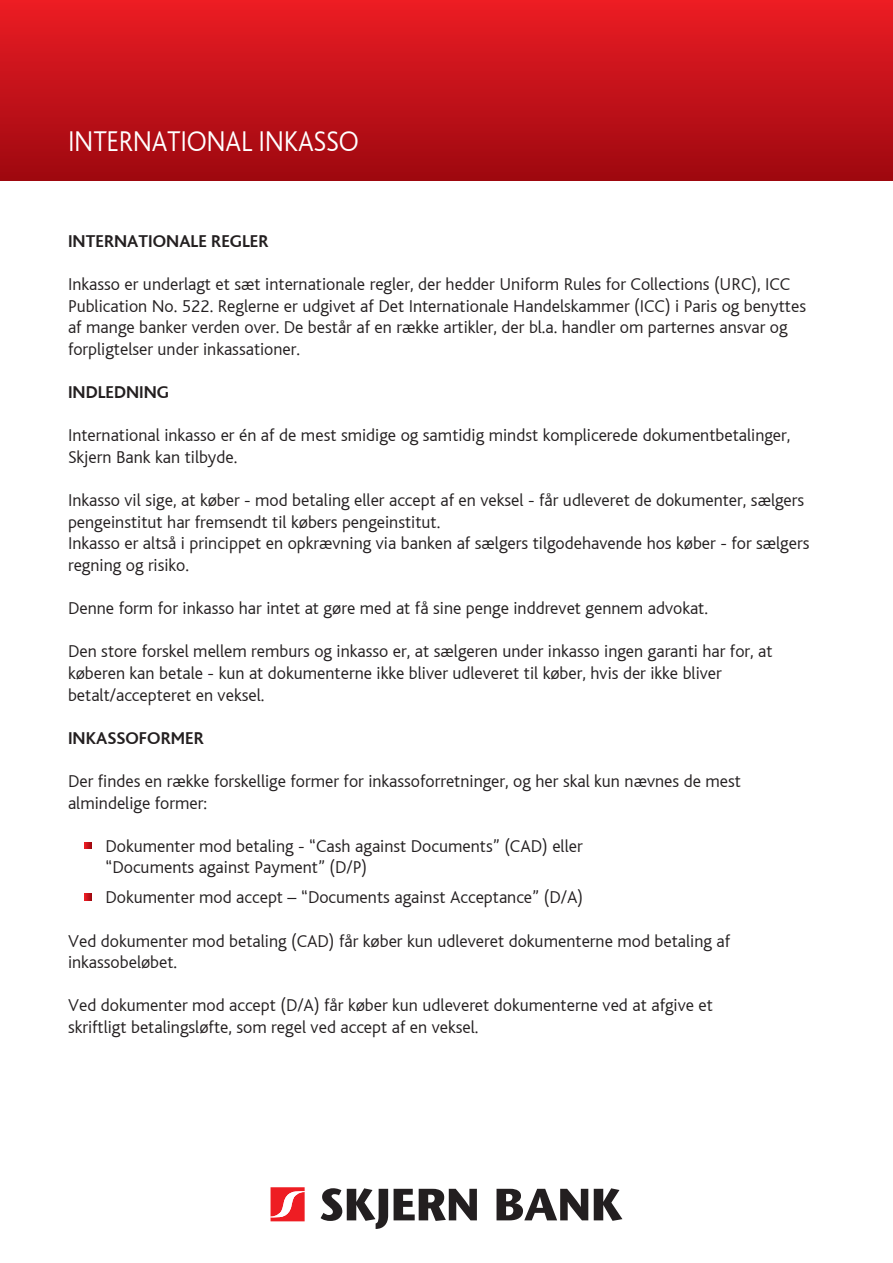
<style>
.page{position:relative;width:893px;height:1263px;background:#fff}
.page>*{position:absolute;margin:0;border:0;box-sizing:border-box;transform-origin:0 0}
.t1{font:300 30px "Bliss";letter-spacing:-.01em;color:#fff;scale:.9 1}
.t2{font:300 18px/21.6px "Bliss";color:#231f20}
.t3{font:700 18px "Bliss";color:#231f20}
</style>
<div class="page">
<div style="left:0;top:0;width:893px;height:180px;background:linear-gradient(to bottom,#ec1d24,#9e0810)"></div>
<svg style="left:271px;top:1187px;width:34px;height:34px"></svg>
<svg style="left:321px;top:1188px;width:67px;height:41px"></svg>
<svg style="left:394px;top:1189px;width:83px;height:32px"></svg>
<svg style="left:496px;top:1189px;width:92px;height:31px"></svg>
<svg style="left:594px;top:1188px;width:28px;height:33px"></svg>
<svg style="left:85px;top:842px;width:6px;height:7px"></svg>
<svg style="left:85px;top:894px;width:6px;height:6px"></svg>
<p class="t1" style="left:68px;top:125px;width:324px">INTERNATIONAL INKASSO</p>
<p class="t3" style="left:68px;top:232px;width:202px">INTERNATIONALE REGLER</p>
<p class="t2" style="left:68px;top:274px;width:739px">Inkasso er underlagt et sæt internationale regler, der hedder Uniform Rules for Collections (URC), ICC Publication No. 522. Reglerne er udgivet af Det Internationale Handelskammer (ICC) i Paris og benyttes af mange banker verden over. De består af en række artikler, der bl.a. handler om parternes ansvar og forpligtelser under inkassationer.</p>
<p class="t3" style="left:68px;top:383px;width:103px">INDLEDNING</p>
<p class="t2" style="left:68px;top:425px;width:724px">International inkasso er én af de mest smidige og samtidig mindst komplicerede dokumentbetalinger,<br>Skjern Bank kan tilbyde.</p>
<p class="t2" style="left:68px;top:490px;width:738px">Inkasso vil sige, at køber - mod betaling eller accept af en veksel - får udleveret de dokumenter, sælgers pengeinstitut har fremsendt til købers pengeinstitut.</p>
<p class="t2" style="left:68px;top:533px;width:743px">Inkasso er altså i princippet en opkrævning via banken af sælgers tilgodehavende hos køber - for sælgers regning og risiko.</p>
<p class="t2" style="left:68px;top:598px;width:641px">Denne form for inkasso har intet at gøre med at få sine penge inddrevet gennem advokat.</p>
<p class="t2" style="left:68px;top:641px;width:706px">Den store forskel mellem remburs og inkasso er, at sælgeren under inkasso ingen garanti har for, at køberen kan betale - kun at dokumenterne ikke bliver udleveret til køber, hvis der ikke bliver betalt/accepteret en veksel.</p>
<p class="t3" style="left:68px;top:728px;width:137px">INKASSOFORMER</p>
<p class="t2" style="left:68px;top:771px;width:674px">Der findes en række forskellige former for inkassoforretninger, og her skal kun nævnes de mest almindelige former:</p>
<p class="t2" style="left:106px;top:835px;width:479px">Dokumenter mod betaling - “Cash against Documents” (CAD) eller “Documents against Payment” (D/P)</p>
<p class="t2" style="left:106px;top:887px;width:479px">Dokumenter mod accept – “Documents against Acceptance” (D/A)</p>
<p class="t2" style="left:68px;top:930px;width:664px">Ved dokumenter mod betaling (CAD) får køber kun udleveret dokumenterne mod betaling af</p>
<p class="t2" style="left:68px;top:952px;width:111px">inkassobeløbet.</p>
<p class="t2" style="left:68px;top:995px;width:646px">Ved dokumenter mod accept (D/A) får køber kun udleveret dokumenterne ved at afgive et</p>
<p class="t2" style="left:68px;top:1017px;width:412px">skriftligt betalingsløfte, som regel ved accept af en veksel.</p>
</div>
